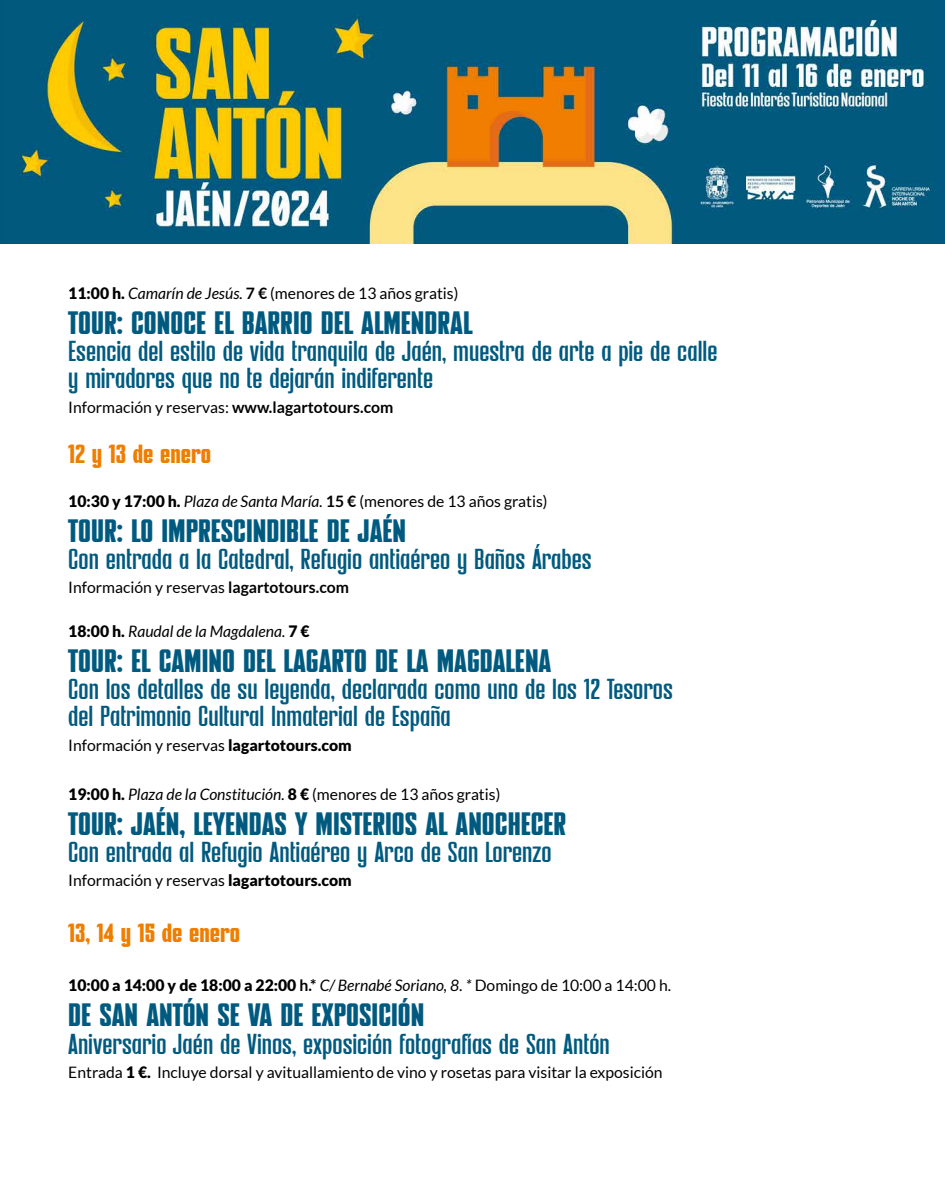
<style>
.page{position:relative;width:945px;height:1182px;background:#fff}
.page>*{position:absolute;margin:0;border:0;box-sizing:border-box;transform-origin:0 0}
.t1{font:700 32.38px "Nextrue Con";color:#005a7f}
.t2{font:28.88px/27.1px "Nextrue Con";color:#005a7f}
.t3{font:700 26.25px "Nextrue Con";color:#ee7e00}
.t4{font:15.75px "Lato";color:#000}
.t5{font:900 15.75px "Lato";color:#000}
.t6{font:italic 15.75px "Lato";color:#000}
.s1{font-weight:900}
.s2{font-style:italic}
.s3{font-weight:700}
.s4{font-weight:900;font-style:normal}
.s5{font-weight:400;font-style:italic}
.s6{font-weight:400}
</style>
<div class="page">
<img style="left:0;top:0;width:945px;height:244px">
<p class="t4" style="left:68px;top:284px;width:392px"><span class="s1">11:00 h.</span> <span class="s2">Camarín de Jesús.</span> <span class="s3">7 €</span> (menores de 13 años gratis)</p>
<h1 class="t1" style="left:68px;top:306px;width:406px">TOUR: CONOCE EL BARRIO DEL ALMENDRAL</h1>
<h2 class="t2" style="left:68px;top:338px;width:651px">Esencia del estilo de vida tranquila de Jaén, muestra de arte a pie de calle y miradores que no te dejarán indiferente</h2>
<p class="t4" style="left:68px;top:398px;width:327px">Información y reservas: <span class="s3">www.lagartotours.com</span></p>
<h3 class="t3" style="left:68px;top:440px;width:144px">12 y 13 de enero</h3>
<p class="t4" style="left:68px;top:492px;width:481px"><span class="s1">10:30 y 17:00 h.</span> <span class="s2">Plaza de Santa María.</span> <span class="s3">15 €</span> (menores de 13 años gratis)</p>
<h1 class="t1" style="left:68px;top:513px;width:339px">TOUR: LO IMPRESCINDIBLE DE JAÉN</h1>
<h2 class="t2" style="left:68px;top:545px;width:525px">Con entrada a la Catedral, Refugio antiaéreo y Baños Árabes</h2>
<p class="t4" style="left:68px;top:579px;width:282px">Información y reservas <span class="s3">lagartotours.com</span></p>
<p class="t6" style="left:68px;top:622px;width:243px"><span class="s4">18:00 h.</span> Raudal de la Magdalena. <span class="s4">7 €</span></p>
<h1 class="t1" style="left:68px;top:643px;width:485px">TOUR: EL CAMINO DEL LAGARTO DE LA MAGDALENA</h1>
<h2 class="t2" style="left:68px;top:675px;width:606px">Con los detalles de su leyenda, declarada como uno de los 12 Tesoros del Patrimonio Cultural Inmaterial de España</h2>
<p class="t4" style="left:68px;top:736px;width:285px">Información y reservas <span class="s1">lagartotours.com</span></p>
<p class="t4" style="left:68px;top:785px;width:434px"><span class="s1">19:00 h.</span> <span class="s2">Plaza de la Constitución.</span> <span class="s1">8 €</span> (menores de 13 años gratis)</p>
<h1 class="t1" style="left:68px;top:806px;width:500px">TOUR: JAÉN, LEYENDAS Y MISTERIOS AL ANOCHECER</h1>
<h2 class="t2" style="left:68px;top:838px;width:485px">Con entrada al Refugio Antiaéreo y Arco de San Lorenzo</h2>
<p class="t4" style="left:68px;top:871px;width:285px">Información y reservas <span class="s1">lagartotours.com</span></p>
<h3 class="t3" style="left:68px;top:919px;width:174px">13, 14 y 15 de enero</h3>
<p class="t5" style="left:68px;top:976px;width:604px">10:00 a 14:00 y de 18:00 a 22:00 <span class="s3">h.*</span> <span class="s5">C/ Bernabé Soriano, 8. *</span> <span class="s6">Domingo de 10:00 a 14:00 h.</span></p>
<h1 class="t1" style="left:68px;top:998px;width:358px">DE SAN ANTÓN SE VA DE EXPOSICIÓN</h1>
<h2 class="t2" style="left:68px;top:1030px;width:543px">Aniversario Jaén de Vinos, exposición fotografías de San Antón</h2>
<p class="t4" style="left:68px;top:1063px;width:596px">Entrada <span class="s1">1 €.</span> Incluye dorsal y avituallamiento de vino y rosetas para visitar la exposición</p>
</div>
